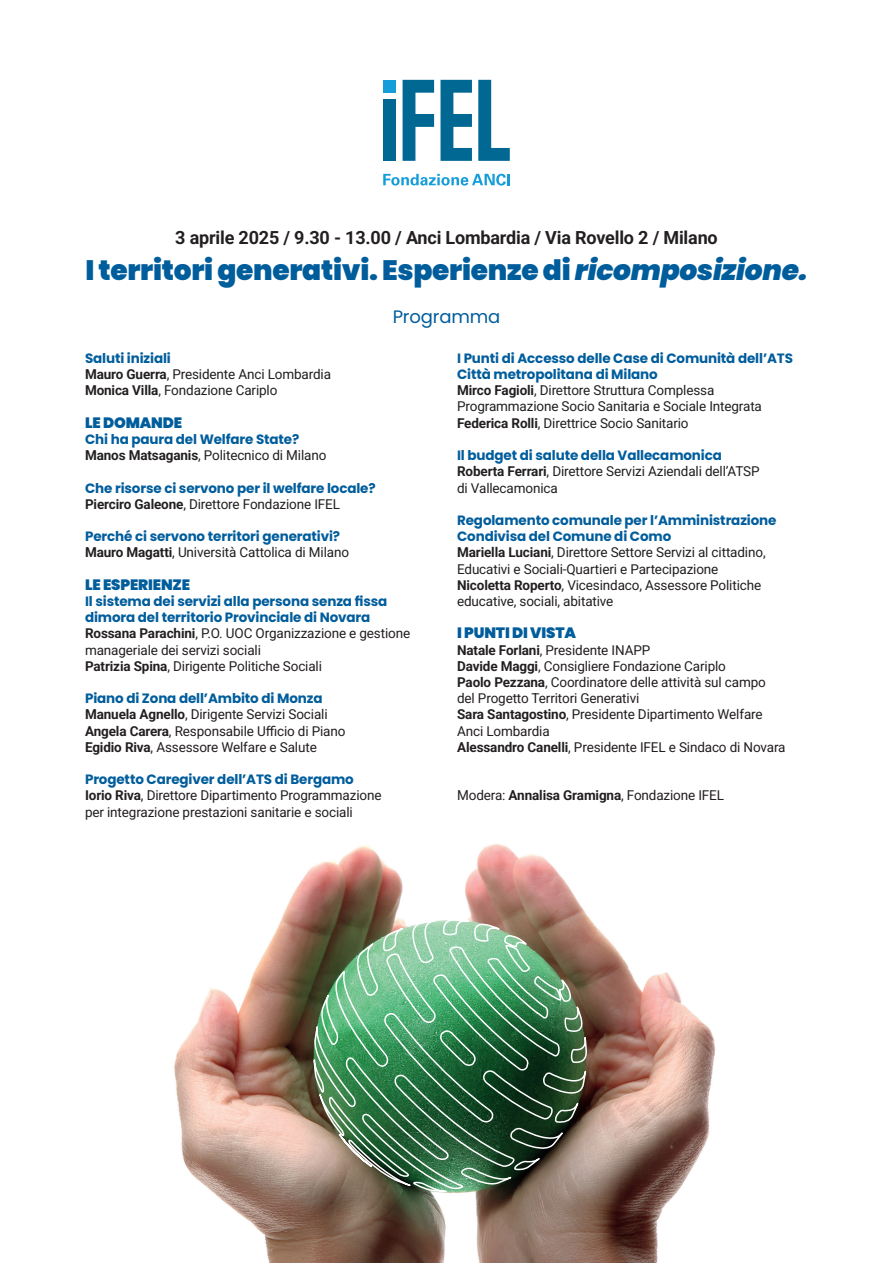
<style>
.page{position:relative;width:893px;height:1263px;background:#fff}
.page>*{position:absolute;margin:0;border:0;box-sizing:border-box;transform-origin:0 0}
.t1{font:900 28.05px "Poppins";letter-spacing:-.01em;color:#005d9c}
.t2{font:18px "Roboto";letter-spacing:-.01em;color:#231f20}
.t3{font:18px "Poppins";letter-spacing:-.01em;color:#005d9c}
.t4{font:900 15px "Poppins";letter-spacing:-.01em;color:#005d9c}
.t5{font:13.5px/16.2px "Roboto";letter-spacing:-.01em;color:#231f20}
.t6{font:700 13.5px/16.2px "Poppins";letter-spacing:-.01em;color:#005d9c}
.s1{font-style:italic}
</style>
<div class="page">
<img style="left:174px;top:939px;width:497px;height:324px">
<img style="left:272px;top:79px;width:444px;height:1120px">
<p class="t2" style="left:175px;top:225px;width:544px">3 aprile 2025 / 9.30 - 13.00 / Anci Lombardia / Via Rovello 2 / Milano</p>
<p class="t1" style="left:85px;top:253px;width:724px">I territori generativi. Esperienze di <span class="s1">ricomposizione.</span></p>
<p class="t3" style="left:393px;top:306px;width:109px">Programma</p>
<p class="t6" style="left:457px;top:350px;width:337px">I Punti di Accesso delle Case di Comunità dell’ATS<br>Città metropolitana di Milano</p>
<p class="t5" style="left:457px;top:382px;width:306px">Mirco Fagioli, Direttore Struttura Complessa<br>Programmazione Socio Sanitaria e Sociale Integrata</p>
<p class="t5" style="left:457px;top:414px;width:233px">Federica Rolli, Direttrice Socio Sanitario</p>
<p class="t6" style="left:457px;top:447px;width:266px">Il budget di salute della Vallecamonica</p>
<p class="t5" style="left:457px;top:463px;width:304px">Roberta Ferrari, Direttore Servizi Aziendali dell’ATSP</p>
<p class="t5" style="left:457px;top:479px;width:102px">di Vallecamonica</p>
<p class="t6" style="left:457px;top:512px;width:321px">Regolamento comunale per l’Amministrazione<br>Condivisa del Comune di Como</p>
<p class="t5" style="left:457px;top:544px;width:310px">Mariella Luciani, Direttore Settore Servizi al cittadino,<br>Educativi e Sociali-Quartieri e Partecipazione</p>
<p class="t5" style="left:457px;top:576px;width:306px">Nicoletta Roperto, Vicesindaco, Assessore Politiche educative, sociali, abitative</p>
<p class="t4" style="left:457px;top:624px;width:120px">I PUNTI DI VISTA</p>
<p class="t5" style="left:457px;top:641px;width:195px">Natale Forlani, Presidente INAPP</p>
<p class="t5" style="left:457px;top:657px;width:270px">Davide Maggi, Consigliere Fondazione Cariplo</p>
<p class="t5" style="left:457px;top:673px;width:310px">Paolo Pezzana, Coordinatore delle attività sul campo</p>
<p class="t5" style="left:457px;top:690px;width:184px">del Progetto Territori Generativi</p>
<p class="t5" style="left:457px;top:706px;width:307px">Sara Santagostino, Presidente Dipartimento Welfare</p>
<p class="t5" style="left:457px;top:722px;width:94px">Anci Lombardia</p>
<p class="t5" style="left:457px;top:738px;width:330px">Alessandro Canelli, Presidente IFEL e Sindaco di Novara</p>
<p class="t5" style="left:457px;top:787px;width:268px">Modera: Annalisa Gramigna, Fondazione IFEL</p>
<p class="t6" style="left:85px;top:350px;width:87px">Saluti iniziali</p>
<p class="t5" style="left:85px;top:366px;width:248px">Mauro Guerra, Presidente Anci Lombardia</p>
<p class="t5" style="left:85px;top:382px;width:194px">Monica Villa, Fondazione Cariplo</p>
<p class="t4" style="left:85px;top:414px;width:99px">LE DOMANDE</p>
<p class="t6" style="left:85px;top:431px;width:216px">Chi ha paura del Welfare State?</p>
<p class="t5" style="left:85px;top:447px;width:243px">Manos Matsaganis, Politecnico di Milano</p>
<p class="t6" style="left:85px;top:480px;width:292px">Che risorse ci servono per il welfare locale?</p>
<p class="t5" style="left:85px;top:495px;width:257px">Pierciro Galeone, Direttore Fondazione IFEL</p>
<p class="t6" style="left:85px;top:528px;width:257px">Perché ci servono territori generativi?</p>
<p class="t5" style="left:85px;top:544px;width:266px">Mauro Magatti, Università Cattolica di Milano</p>
<p class="t4" style="left:85px;top:576px;width:107px">LE ESPERIENZE</p>
<p class="t6" style="left:85px;top:593px;width:304px">Il sistema dei servizi alla persona senza fissa dimora del territorio Provinciale di Novara</p>
<p class="t5" style="left:85px;top:625px;width:327px">Rossana Parachini, P.O. UOC Organizzazione e gestione manageriale dei servizi sociali</p>
<p class="t5" style="left:85px;top:657px;width:239px">Patrizia Spina, Dirigente Politiche Sociali</p>
<p class="t6" style="left:85px;top:690px;width:239px">Piano di Zona dell’Ambito di Monza</p>
<p class="t5" style="left:85px;top:706px;width:244px">Manuela Agnello, Dirigente Servizi Sociali</p>
<p class="t5" style="left:85px;top:722px;width:262px">Angela Carera, Responsabile Ufficio di Piano</p>
<p class="t5" style="left:85px;top:738px;width:233px">Egidio Riva, Assessore Welfare e Salute</p>
<p class="t6" style="left:85px;top:771px;width:270px">Progetto Caregiver dell’ATS di Bergamo</p>
<p class="t5" style="left:85px;top:787px;width:298px">Iorio Riva, Direttore Dipartimento Programmazione</p>
<p class="t5" style="left:85px;top:803px;width:269px">per integrazione prestazioni sanitarie e sociali</p>
</div>
